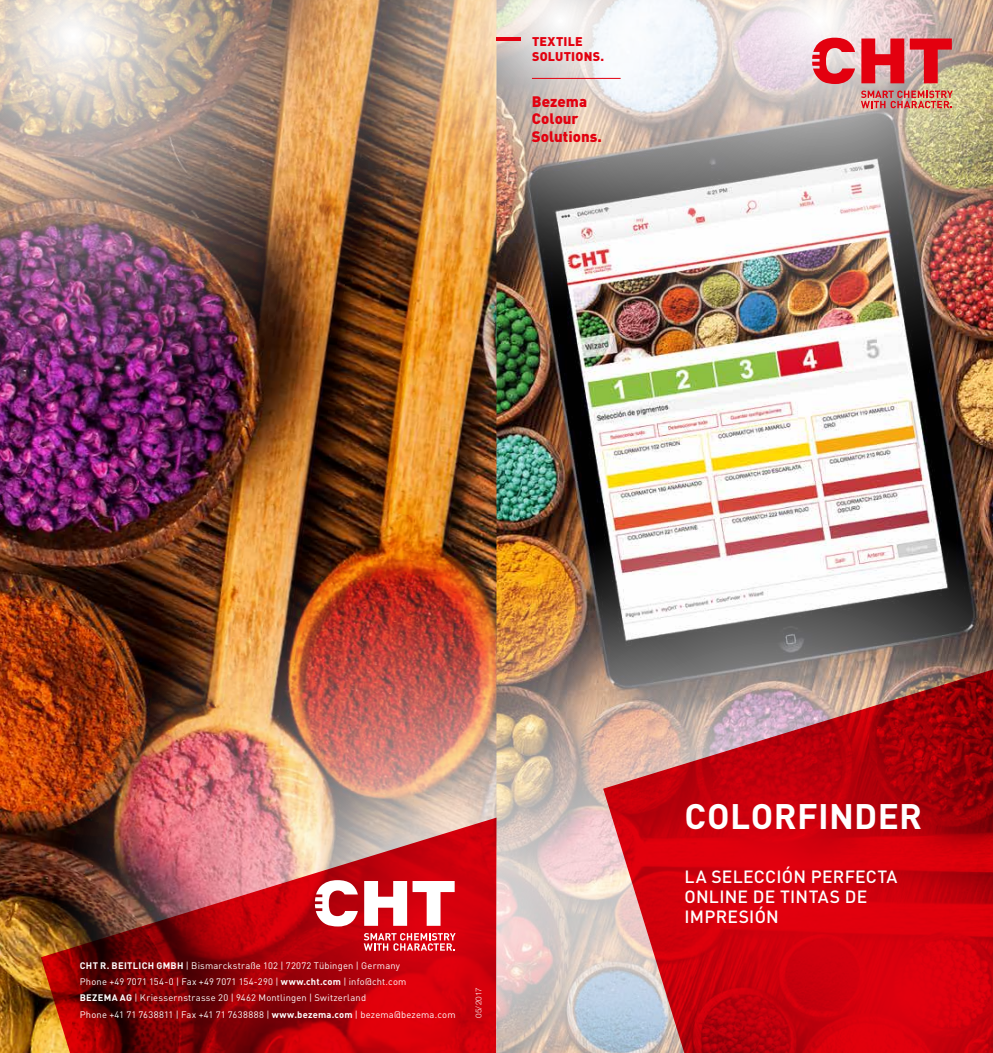
<style>
.page{position:relative;width:993px;height:1053px;background:#fff}
.page>*{position:absolute;margin:0;border:0;box-sizing:border-box;transform-origin:0 0}
.t1{font:700 35px "DIN Pro";letter-spacing:.01em;color:#fff}
.t2{font:500 17.5px/20px "DIN Pro";letter-spacing:.015em;color:#fff}
.t3{font:900 15px/17.5px "DIN Pro";color:#e3000f}
.t4{font:900 12.5px/15px "DIN Pro";letter-spacing:.015em;color:#e3000f}
.t5{font:9.38px/16.2px "DIN Pro";letter-spacing:.02em;color:#fff}
.t6{font:300 8.12px "Helvetica Neue";color:#fff}
.s1{font-weight:700}
</style>
<div class="page">
<img style="left:0;top:393px;width:992px;height:659px">
<img style="left:446px;top:0;width:546px;height:393px">
<img style="left:0;top:0;width:446px;height:408px">
<img style="left:268px;top:0;width:582px;height:311px">
<img style="left:402px;top:496px;width:590px;height:170px">
<img style="left:54px;top:551px;width:746px;height:501px">
<svg style="left:861px;top:38px;width:90px;height:45px;background:#d84f55"></svg>
<svg style="left:860px;top:91px;width:92px;height:17px;background:#d0776e"></svg>
<svg style="left:811px;top:38px;width:43px;height:46px;background:#e36a71"></svg>
<hr style="left:496px;top:38px;width:25px;height:3px;background:#e3000f">
<hr style="left:531px;top:78px;width:89px;height:1px;background:#e3000f">
<svg style="left:603px;top:666px;width:389px;height:386px;background:#c52931"></svg>
<img style="left:41px;top:817px;width:455px;height:235px">
<svg style="left:364px;top:880px;width:90px;height:45px"></svg>
<svg style="left:363px;top:933px;width:92px;height:17px;background:#e15c64"></svg>
<svg style="left:315px;top:880px;width:43px;height:46px"></svg>
<h3 class="t4" style="left:532px;top:34px;width:73px">TEXTILE<br>SOLUTIONS.</h3>
<h3 class="t3" style="left:531px;top:92px;width:72px">Bezema<br>Colour<br>Solutions.</h3>
<p class="t5" style="left:80px;top:956px;width:377px"><span class="s1">CHT R. BEITLICH GMBH</span> | Bismarckstraße 102 | 72072 Tübingen | Germany<br>Phone +49 7071 154-0 | Fax +49 7071 154-290 | <span class="s1">www.cht.com</span> | info@cht.com<br><span class="s1">BEZEMA AG</span> | Kriessernstrasse 20 | 9462 Montlingen | Switzerland<br>Phone +41 71 7638811 | Fax +41 71 7638888 | <span class="s1">www.bezema.com</span> | bezema@bezema.com</p>
<p class="t6" style="left:473px;top:1017px;width:32px;rotate:-90deg">05/2017</p>
<h1 class="t1" style="left:684px;top:792px;width:239px">COLORFINDER</h1>
<h2 class="t2" style="left:684px;top:866px;width:214px">LA SELECCIÓN PERFECTA<br>ONLINE DE TINTAS DE<br>IMPRESIÓN</h2>
</div>
